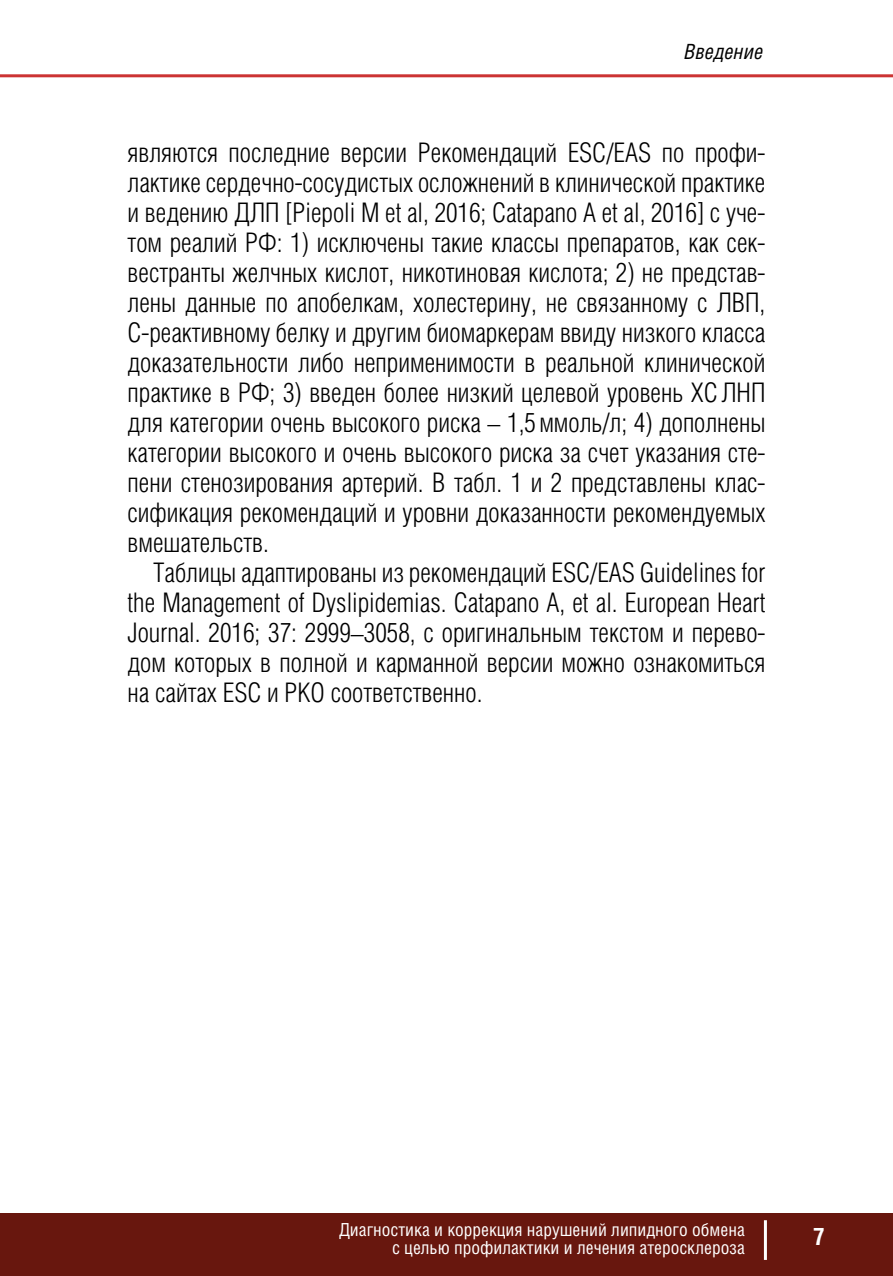
<style>
.page{position:relative;width:893px;height:1276px;background:#fff}
.page>*{position:absolute;margin:0;border:0;box-sizing:border-box;transform-origin:0 0}
.t1{font:300 27px/30px "Helios Cond";color:#000;text-align:justify}
.t2{font:700 24px "Helios Cond C";color:#fff}
.t3{font:italic 21px "Helios Cond C";color:#000}
.t4{font:18px/18px "Helios Cond C";color:#fff;text-align:right}
</style>
<div class="page">
<div style="left:0;top:1213px;width:893px;height:63px;background:#68170e"></div>
<hr style="left:764px;top:1220px;width:3px;height:40px;background:#fff">
<hr style="left:0;top:74px;width:893px;height:3px;background:#c33">
<p class="t3" style="left:684px;top:39px;width:81px">Введение</p>
<p class="t1" style="left:128px;top:137px;width:639px">являются последние версии Рекомендаций ESC/EAS по профи&shy;лактике сердечно-сосудистых осложнений в клинической практике и ведению ДЛП [Piepoli M et al, 2016; Catapano A et al, 2016] с уче&shy;том реалий РФ: 1) исключены такие классы препаратов, как сек&shy;вестранты желчных кислот, никотиновая кислота; 2) не представ&shy;лены данные по апобелкам, холестерину, не связанному с ЛВП, С-реактивному белку и другим биомаркерам ввиду низкого класса доказательности либо неприменимости в реальной клинической практике в РФ; 3) введен более низкий целевой уровень ХСЛНП для категории очень высокого риска – 1,5ммоль/л; 4) дополнены категории высокого и очень высокого риска за счет указания сте&shy;пени стенозирования артерий. В табл. 1 и 2 представлены клас&shy;сификация рекомендаций и уровни доказанности рекомендуемых вмешательств.</p>
<p class="t1" style="left:128px;top:557px;width:639px;text-indent:26px">Таблицы адаптированы из рекомендаций ESC/EAS Guidelines for the Management of Dyslipidemias. Catapano A, et al. European Heart Journal. 2016; 37: 2999–3058, с оригинальным текстом и перево&shy;дом которых в полной и карманной версии можно ознакомиться на сайтах ESC и РКО соответственно.</p>
<p class="t4" style="left:339px;top:1220px;width:407px">Диагностика и коррекция нарушений липидного обмена с целью профилактики и лечения атеросклероза</p>
<p class="t2" style="left:813px;top:1222px;width:13px">7</p>
</div>
